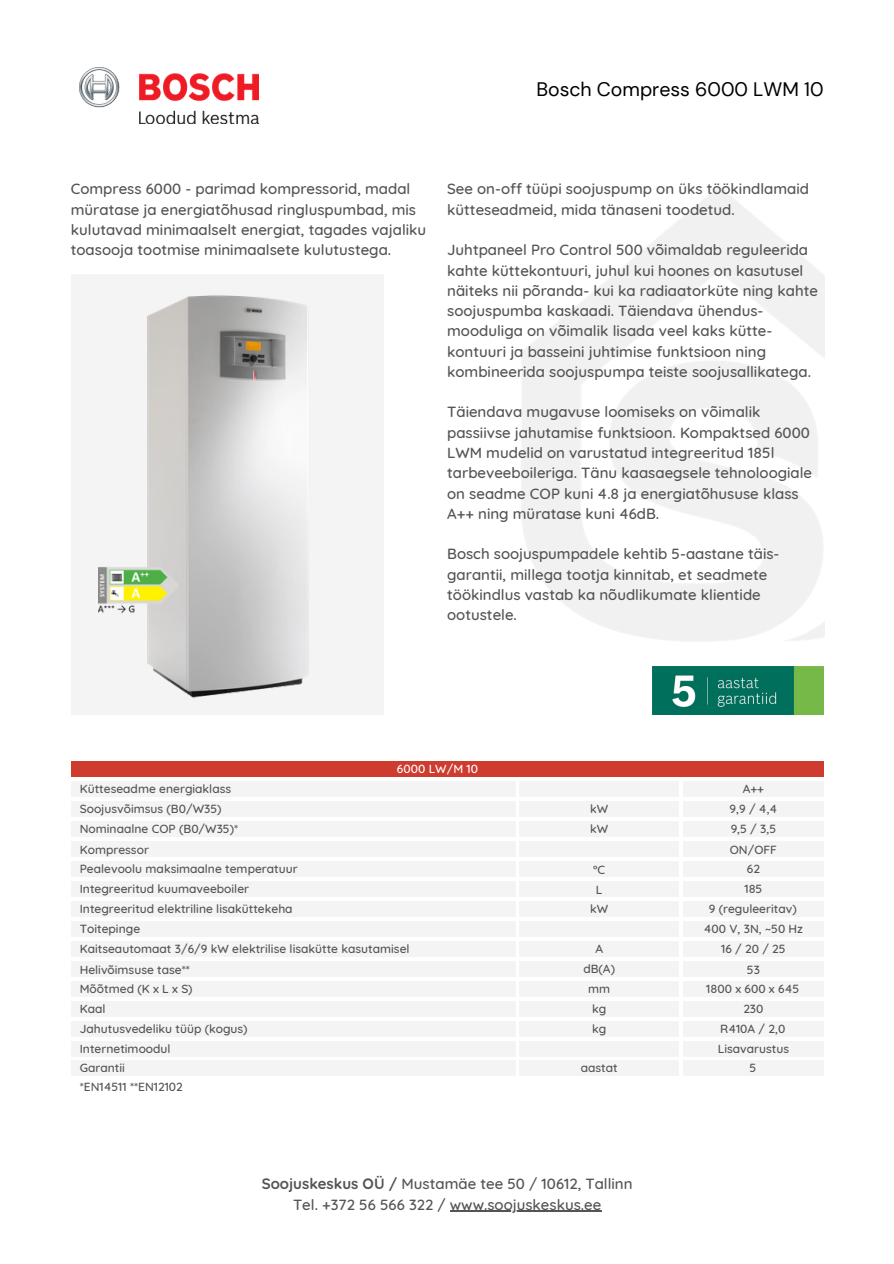
<style>
.page{position:relative;width:894px;height:1264px;background:#fff}
.page>*{position:absolute;margin:0;border:0;box-sizing:border-box;transform-origin:0 0}
.t1{font:19.5px "DM Sans";color:#000}
.t2{font:500 15px/20.2px "Quicksand";color:#545454}
.t3{font:500 12px "Quicksand";color:#545454}
.t4{font:500 12px "Quicksand";color:#fff}
.s1{font-weight:700}
</style>
<div class="page">
<div style="left:71px;top:274px;width:312px;height:440px;background:#f4f4f5"></div>
<img style="left:652px;top:690px;width:171px;height:24px">
<div style="left:71px;top:801px;width:444px;height:16px;background:#f4f4f5"></div>
<div style="left:71px;top:821px;width:444px;height:16px;background:#f4f4f5"></div>
<div style="left:71px;top:841px;width:444px;height:15px;background:#f4f4f5"></div>
<div style="left:71px;top:861px;width:444px;height:15px;background:#f4f4f5"></div>
<div style="left:71px;top:881px;width:444px;height:15px;background:#f4f4f5"></div>
<div style="left:71px;top:901px;width:444px;height:15px;background:#f4f4f5"></div>
<div style="left:71px;top:921px;width:444px;height:15px;background:#f4f4f5"></div>
<div style="left:71px;top:940px;width:444px;height:16px;background:#f4f4f5"></div>
<div style="left:71px;top:960px;width:444px;height:16px;background:#f4f4f5"></div>
<div style="left:71px;top:980px;width:444px;height:16px;background:#f4f4f5"></div>
<div style="left:71px;top:1000px;width:444px;height:16px;background:#f4f4f5"></div>
<div style="left:71px;top:1020px;width:444px;height:16px;background:#f4f4f5"></div>
<div style="left:71px;top:1040px;width:444px;height:16px;background:#f4f4f5"></div>
<div style="left:71px;top:1060px;width:444px;height:16px;background:#f4f4f5"></div>
<div style="left:71px;top:761px;width:752px;height:16px;background:#ce3b2f"></div>
<div style="left:519px;top:801px;width:159px;height:16px;background:#f4f4f5"></div>
<div style="left:683px;top:801px;width:140px;height:16px;background:#f4f4f5"></div>
<div style="left:519px;top:821px;width:159px;height:16px;background:#f4f4f5"></div>
<div style="left:683px;top:821px;width:140px;height:16px;background:#f4f4f5"></div>
<div style="left:519px;top:841px;width:159px;height:15px;background:#f4f4f5"></div>
<div style="left:683px;top:841px;width:140px;height:15px;background:#f4f4f5"></div>
<div style="left:519px;top:861px;width:159px;height:15px;background:#f4f4f5"></div>
<div style="left:683px;top:861px;width:140px;height:15px;background:#f4f4f5"></div>
<div style="left:519px;top:881px;width:159px;height:15px;background:#f4f4f5"></div>
<div style="left:683px;top:881px;width:140px;height:15px;background:#f4f4f5"></div>
<div style="left:519px;top:901px;width:159px;height:15px;background:#f4f4f5"></div>
<div style="left:683px;top:901px;width:140px;height:15px;background:#f4f4f5"></div>
<div style="left:519px;top:921px;width:159px;height:15px;background:#f4f4f5"></div>
<div style="left:683px;top:921px;width:140px;height:15px;background:#f4f4f5"></div>
<div style="left:519px;top:940px;width:159px;height:16px;background:#f4f4f5"></div>
<div style="left:683px;top:940px;width:140px;height:16px;background:#f4f4f5"></div>
<div style="left:519px;top:960px;width:159px;height:16px;background:#f4f4f5"></div>
<div style="left:683px;top:960px;width:140px;height:16px;background:#f4f4f5"></div>
<div style="left:519px;top:980px;width:159px;height:16px;background:#f4f4f5"></div>
<div style="left:683px;top:980px;width:140px;height:16px;background:#f4f4f5"></div>
<div style="left:519px;top:1000px;width:159px;height:16px;background:#f4f4f5"></div>
<div style="left:683px;top:1000px;width:140px;height:16px;background:#f4f4f5"></div>
<div style="left:519px;top:1020px;width:159px;height:16px;background:#f4f4f5"></div>
<div style="left:683px;top:1020px;width:140px;height:16px;background:#f4f4f5"></div>
<div style="left:519px;top:1040px;width:159px;height:16px;background:#f4f4f5"></div>
<div style="left:683px;top:1040px;width:140px;height:16px;background:#f4f4f5"></div>
<div style="left:519px;top:1060px;width:159px;height:16px;background:#f4f4f5"></div>
<div style="left:683px;top:1060px;width:140px;height:16px;background:#f4f4f5"></div>
<img style="left:521px;top:187px;width:302px;height:503px">
<img style="left:80px;top:67px;width:179px;height:57px">
<img style="left:147px;top:295px;width:162px;height:403px">
<div style="left:71px;top:781px;width:444px;height:16px;background:#f4f4f5"></div>
<div style="left:519px;top:781px;width:159px;height:16px;background:#f4f4f5"></div>
<div style="left:683px;top:781px;width:140px;height:16px;background:#f4f4f5"></div>
<img style="left:98px;top:550px;width:81px;height:81px">
<hr style="left:450px;top:1210px;width:151px;height:1px;background:#545454">
<p class="t1" style="left:536px;top:77px;width:288px">Bosch Compress 6000 LWM 10</p>
<p class="t2" style="left:71px;top:179px;width:357px">Compress 6000 - parimad kompressorid, madal müratase ja energiatõhusad ringluspumbad, mis kulutavad minimaalselt energiat, tagades vajaliku toasooja tootmise minimaalsete kulutustega.</p>
<p class="t2" style="left:447px;top:179px;width:363px">See on-off tüüpi soojuspump on üks töökindlamaid kütteseadmeid, mida tänaseni toodetud.</p>
<p class="t2" style="left:447px;top:239px;width:372px">Juhtpaneel Pro Control 500 võimaldab reguleerida kahte küttekontuuri, juhul kui hoones on kasutusel näiteks nii põranda- kui ka radiaatorküte ning kahte soojuspumba kaskaadi. Täiendava ühendus&shy;mooduliga on võimalik lisada veel kaks kütte&shy;kontuuri ja basseini juhtimise funktsioon ning kombineerida soojuspumpa teiste soojusallikatega.</p>
<p class="t2" style="left:447px;top:402px;width:366px">Täiendava mugavuse loomiseks on võimalik passiivse jahutamise funktsioon. Kompaktsed 6000<br>LWM mudelid on varustatud integreeritud 185l tarbeveeboileriga. Tänu kaasaegsele tehnoloogiale on seadme COP kuni 4.8 ja energiatõhususe klass A++ ning müratase kuni 46dB.</p>
<p class="t2" style="left:447px;top:543px;width:334px">Bosch soojuspumpadele kehtib 5-aastane täis&shy;garantii, millega tootja kinnitab, et seadmete töökindlus vastab ka nõudlikumate klientide ootustele.</p>
<p class="t4" style="left:397px;top:761px;width:83px">6000 LW/M 10</p>
<p class="t3" style="left:80px;top:781px;width:153px">Kütteseadme energiaklass</p>
<p class="t3" style="left:742px;top:781px;width:23px">A++</p>
<p class="t3" style="left:80px;top:801px;width:143px">Soojusvõimsus (B0/W35)</p>
<p class="t3" style="left:80px;top:821px;width:160px">Nominaalne COP (B0/W35)*</p>
<p class="t3" style="left:80px;top:842px;width:71px">Kompressor</p>
<p class="t3" style="left:80px;top:861px;width:219px">Pealevoolu maksimaalne temperatuur</p>
<p class="t3" style="left:80px;top:880px;width:171px">Integreeritud kuumaveeboiler</p>
<p class="t3" style="left:80px;top:900px;width:214px">Integreeritud elektriline lisaküttekeha</p>
<p class="t3" style="left:80px;top:920px;width:62px">Toitepinge</p>
<p class="t3" style="left:80px;top:940px;width:331px">Kaitseautomaat 3/6/9 kW elektrilise lisakütte kasutamisel</p>
<p class="t3" style="left:80px;top:961px;width:112px">Helivõimsuse tase**</p>
<p class="t3" style="left:80px;top:980px;width:114px">Mõõtmed (K x L x S)</p>
<p class="t3" style="left:80px;top:1000px;width:27px">Kaal</p>
<p class="t3" style="left:80px;top:1020px;width:169px">Jahutusvedeliku tüüp (kogus)</p>
<p class="t3" style="left:80px;top:1040px;width:92px">Internetimoodul</p>
<p class="t3" style="left:80px;top:1060px;width:47px">Garantii</p>
<p class="t3" style="left:80px;top:1079px;width:104px">*EN14511 **EN12102</p>
<p class="t3" style="left:590px;top:801px;width:20px">kW</p>
<p class="t3" style="left:590px;top:821px;width:20px">kW</p>
<p class="t3" style="left:593px;top:862px;width:14px">°C</p>
<p class="t3" style="left:595px;top:882px;width:8px">L</p>
<p class="t3" style="left:590px;top:900px;width:20px">kW</p>
<p class="t3" style="left:595px;top:940px;width:9px">A</p>
<p class="t3" style="left:583px;top:960px;width:33px">dB(A)</p>
<p class="t3" style="left:588px;top:980px;width:24px">mm</p>
<p class="t3" style="left:592px;top:1000px;width:16px">kg</p>
<p class="t3" style="left:592px;top:1020px;width:16px">kg</p>
<p class="t3" style="left:580px;top:1060px;width:38px">aastat</p>
<p class="t2" style="left:262px;top:1173px;width:372px"><span class="s1">Soojuskeskus OÜ /</span> Mustamäe tee 50 / 10612, Tallinn</p>
<p class="t2" style="left:293px;top:1193px;width:310px">Tel. +372 56 566 322 / www.soojuskeskus.ee</p>
<p class="t3" style="left:729px;top:801px;width:49px">9,9 / 4,4</p>
<p class="t3" style="left:730px;top:821px;width:47px">9,5 / 3,5</p>
<p class="t3" style="left:729px;top:842px;width:49px">ON/OFF</p>
<p class="t3" style="left:746px;top:861px;width:15px">62</p>
<p class="t3" style="left:744px;top:880px;width:19px">185</p>
<p class="t3" style="left:708px;top:900px;width:89px">9 (reguleeritav)</p>
<p class="t3" style="left:703px;top:920px;width:101px">400 V, 3N, ~50 Hz</p>
<p class="t3" style="left:721px;top:940px;width:66px">16/20/25</p>
<p class="t3" style="left:746px;top:961px;width:15px">53</p>
<p class="t3" style="left:706px;top:980px;width:94px">1800 x 600 x 645</p>
<p class="t3" style="left:743px;top:1000px;width:22px">230</p>
<p class="t3" style="left:720px;top:1020px;width:67px">R410A / 2,0</p>
<p class="t3" style="left:717px;top:1040px;width:73px">Lisavarustus</p>
<p class="t3" style="left:749px;top:1060px;width:8px">5</p>
</div>
